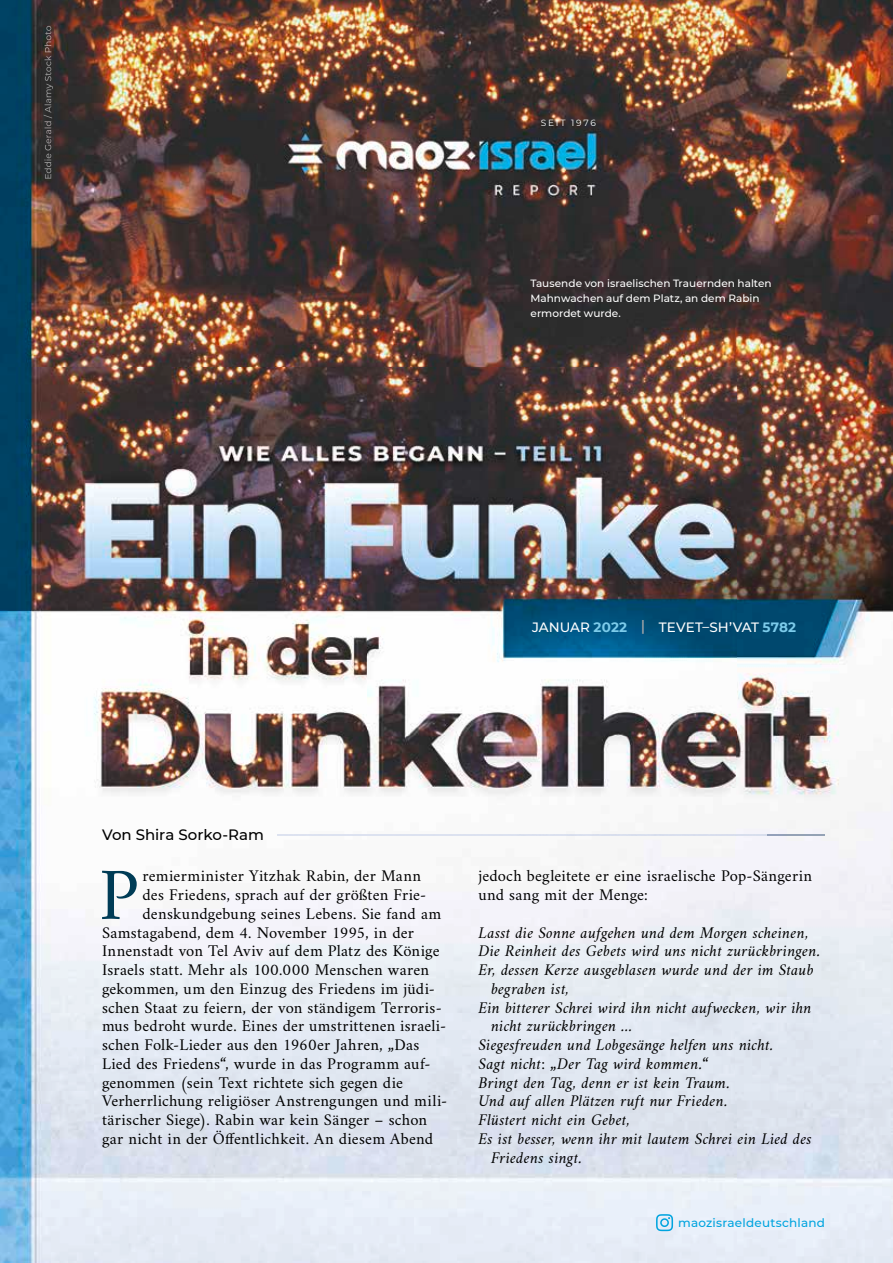
<style>
.page{position:relative;width:893px;height:1263px;background:#fff}
.page>*{position:absolute;margin:0;border:0;box-sizing:border-box;transform-origin:0 0}
.t1{font:74.55px "Amiri";color:#003c56}
.t2{font:16.5px/18.8px "Amiri";letter-spacing:.01em;color:#000}
.t3{font:italic 16.5px "Amiri";letter-spacing:.01em;color:#000}
.t4{font:500 15px "Montserrat";letter-spacing:-.005em;color:#000}
.t5{font:500 13.5px "Montserrat";letter-spacing:.005em;color:#fff}
.t6{font:500 12px "Montserrat";letter-spacing:.02em;color:#00a4df}
.t7{font:500 10.5px/15px "Montserrat";color:#fff}
.t8{font:9px "Montserrat";letter-spacing:.2em;color:#fff}
.s1{font-weight:700;color:#7ccbea}
.s2{font-size:15px;color:#aeaaa8}
</style>
<div class="page">
<img style="left:0;top:0;width:893px;height:1263px">
<svg style="left:656px;top:1214px;width:17px;height:17px"></svg>
<img style="left:277px;top:834px;width:548px;height:1px">
<img style="left:44px;top:26px;width:9px;height:153px">
<p class="t8" style="left:541px;top:116px;width:57px">SEIT 1976</p>
<p class="t7" style="left:531px;top:275px;width:243px">Tausende von israelischen Trauernden halten<br>Mahnwachen auf dem Platz, an dem Rabin ermordet wurde.</p>
<p class="t5" style="left:532px;top:618px;width:266px">JANUAR <span class="s1">2022</span> <span class="s2">|</span> TEVET–SH’VAT <span class="s1">5782</span></p>
<p class="t4" style="left:102px;top:824px;width:163px">Von Shira Sorko-Ram</p>
<h1 class="t1" style="left:99px;top:849px;width:41px">P</h1>
<p class="t2" style="left:143px;top:866px;width:280px">remierminister Yitzhak Rabin, der Mann</p>
<p class="t2" style="left:143px;top:885px;width:285px">des Friedens, sprach auf der größten Frie-</p>
<p class="t2" style="left:143px;top:904px;width:300px">denskundgebung seines Lebens. Sie fand am</p>
<p class="t2" style="left:102px;top:922px;width:313px">Samstagabend, dem 4. November 1995, in der</p>
<p class="t2" style="left:102px;top:941px;width:339px">Innenstadt von Tel Aviv auf dem Platz des Könige</p>
<p class="t2" style="left:102px;top:960px;width:329px">Israels statt. Mehr als 100.000 Menschen waren</p>
<p class="t2" style="left:102px;top:979px;width:334px">gekommen, um den Einzug des Friedens im jüdi-</p>
<p class="t2" style="left:102px;top:997px;width:341px">schen Staat zu feiern, der von ständigem Terroris-</p>
<p class="t2" style="left:102px;top:1016px;width:346px">mus bedroht wurde. Eines der umstrittenen israeli-</p>
<p class="t2" style="left:102px;top:1035px;width:319px">schen Folk-Lieder aus den 1960er Jahren, „Das</p>
<p class="t2" style="left:102px;top:1054px;width:330px">Lied des Friedens“, wurde in das Programm auf-</p>
<p class="t2" style="left:102px;top:1072px;width:302px">genommen (sein Text richtete sich gegen die</p>
<p class="t2" style="left:102px;top:1091px;width:347px">Verherrlichung religiöser Anstrengungen und mili-</p>
<p class="t2" style="left:102px;top:1110px;width:327px">tärischer Siege). Rabin war kein Sänger – schon</p>
<p class="t2" style="left:102px;top:1129px;width:333px">gar nicht in der Öffentlichkeit. An diesem Abend</p>
<p class="t2" style="left:478px;top:866px;width:335px">jedoch begleitete er eine israelische Pop-Sängerin und sang mit der Menge:</p>
<p class="t3" style="left:478px;top:922px;width:332px">Lasst die Sonne aufgehen und dem Morgen scheinen,</p>
<p class="t3" style="left:478px;top:941px;width:344px">Die Reinheit des Gebets wird uns nicht zurückbringen.</p>
<p class="t3" style="left:478px;top:960px;width:337px">Er, dessen Kerze ausgeblasen wurde und der im Staub</p>
<p class="t3" style="left:491px;top:978px;width:79px">begraben ist,</p>
<p class="t3" style="left:478px;top:997px;width:335px">Ein bitterer Schrei wird ihn nicht aufwecken, wir ihn</p>
<p class="t3" style="left:491px;top:1016px;width:143px">nicht zurückbringen …</p>
<p class="t3" style="left:478px;top:1035px;width:296px">Siegesfreuden und Lobgesänge helfen uns nicht.</p>
<p class="t3" style="left:478px;top:1053px;width:232px">Sagt nicht: „Der Tag wird kommen.“</p>
<p class="t3" style="left:478px;top:1072px;width:253px">Bringt den Tag, denn er ist kein Traum.</p>
<p class="t3" style="left:478px;top:1091px;width:251px">Und auf allen Plätzen ruft nur Frieden.</p>
<p class="t3" style="left:478px;top:1110px;width:153px">Flüstert nicht ein Gebet,</p>
<p class="t3" style="left:478px;top:1128px;width:335px">Es ist besser, wenn ihr mit lautem Schrei ein Lied des</p>
<p class="t3" style="left:491px;top:1147px;width:93px">Friedens singt.</p>
<p class="t6" style="left:678px;top:1214px;width:148px">maozisraeldeutschland</p>
</div>
